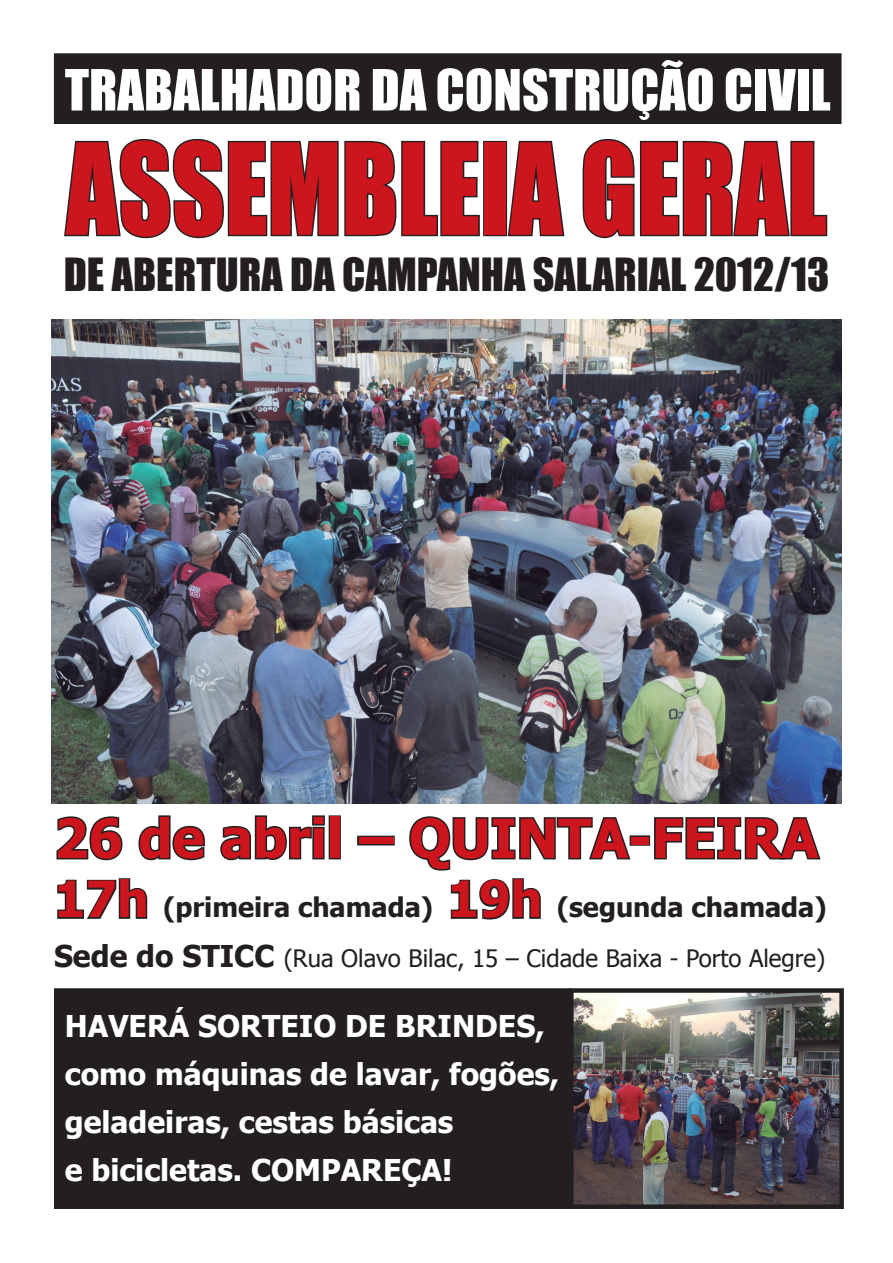
<style>
.page{position:relative;width:893px;height:1263px;background:#fff}
.page>*{position:absolute;margin:0;border:0;box-sizing:border-box;transform-origin:0 0}
.t1{font:117px "Impact";color:#cd151d;scale:.88 1}
.t2{font:700 54px "Tahoma";color:#cd151d}
.t3{font:52.5px "Impact";color:#fff}
.t4{font:42px "Impact";color:#231f20}
.t5{font:700 30px/48px "Tahoma";color:#fff}
.t6{font:700 27px "Tahoma";color:#231f20}
.t7{font:24px "Tahoma";color:#231f20}
.s1{font-size:49.5px;color:#cd151d}
.s2{font-weight:700;font-size:30px}
</style>
<div class="page">
<svg style="left:64px;top:139px;width:416px;height:100px"></svg>
<div style="left:483px;top:141px;width:24px;height:95px;border:3px solid #231f20"></div>
<svg style="left:506px;top:140px;width:59px;height:97px"></svg>
<svg style="left:582px;top:139px;width:246px;height:100px"></svg>
<svg style="left:56px;top:816px;width:67px;height:45px"></svg>
<svg style="left:138px;top:815px;width:67px;height:46px"></svg>
<svg style="left:220px;top:815px;width:105px;height:46px"></svg>
<div style="left:329px;top:815px;width:12px;height:44px;border:3px solid #231f20"></div>
<div style="left:357px;top:836px;width:38px;height:9px;border:3px solid #231f20"></div>
<div style="left:630px;top:835px;width:20px;height:11px;border:3px solid #231f20"></div>
<svg style="left:654px;top:817px;width:167px;height:43px"></svg>
<svg style="left:57px;top:878px;width:91px;height:41px"></svg>
<svg style="left:409px;top:816px;width:223px;height:104px"></svg>
<img style="left:51px;top:319px;width:791px;height:485px">
<div style="left:55px;top:54px;width:786px;height:69px;background:#231f20"></div>
<div style="left:54px;top:53px;width:787px;height:71px;border:2px solid #231f20"></div>
<div style="left:55px;top:989px;width:516px;height:219px;background:#231f20"></div>
<div style="left:54px;top:988px;width:517px;height:221px;border:2px solid #231f20"></div>
<img style="left:574px;top:993px;width:265px;height:211px">
<div style="left:569px;top:988px;width:275px;height:221px;border:4px solid #231f20"></div>
<h3 class="t3" style="left:65px;top:49px;width:767px">TRABALHADOR DA CONSTRUÇÃO CIVIL</h3>
<h1 class="t1" style="left:66px;top:98px;width:866px">ASSEMBLEIA GERAL</h1>
<h3 class="t4" style="left:64px;top:242px;width:767px">DE ABERTURA DA CAMPANHA SALARIAL 2012/13</h3>
<h2 class="t2" style="left:54px;top:800px;width:766px">26 de abril – QUINTA-FEIRA</h2>
<p class="t6" style="left:54px;top:888px;width:774px"><span class="s1">17h</span> (primeira chamada) <span class="s1">19h</span> (segunda chamada)</p>
<p class="t7" style="left:54px;top:942px;width:773px"><span class="s2">Sede do STICC</span> (Rua Olavo Bilac, 15 – Cidade Baixa - Porto Alegre)</p>
<p class="t5" style="left:65px;top:1000px;width:496px">HAVERÁ SORTEIO DE BRINDES, como máquinas de lavar, fogões, geladeiras, cestas básicas<br>e bicicletas. COMPAREÇA!</p>
</div>
